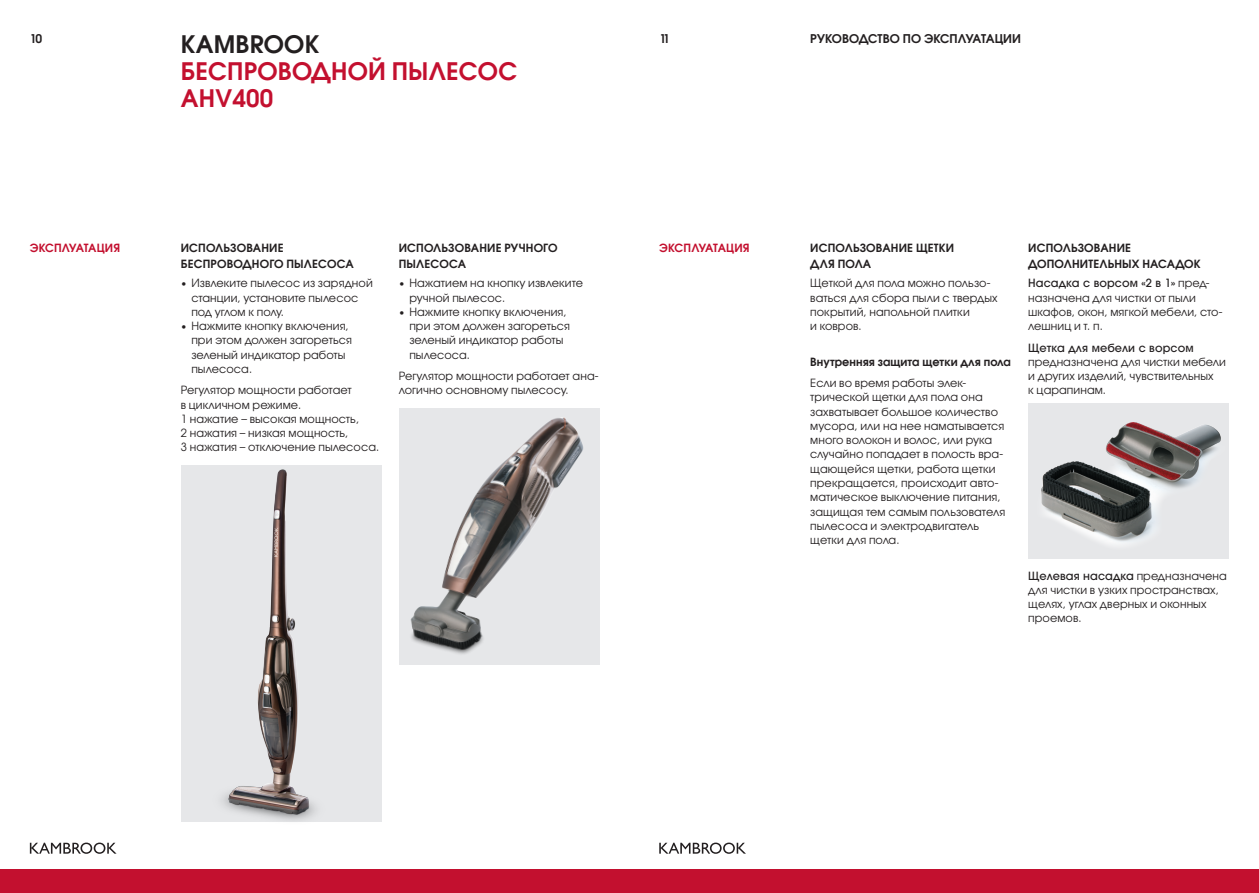
<style>
.page{position:relative;width:1259px;height:893px;background:#fff}
.page>*{position:absolute;margin:0;border:0;box-sizing:border-box;transform-origin:0 0}
.t1{font:24px/27px "Avant Garde Gothic ITC Dm";letter-spacing:.01em;color:#c3102f}
.t2{font:24px "Avant Garde Gothic ITC Dm";letter-spacing:.01em;color:#231f20}
.t3{font:12px "Avant Garde Gothic ITC Dm";letter-spacing:.01em;color:#231f20}
.t4{font:11.25px/14.2px "Avant Garde Gothic ITC";letter-spacing:.005em;color:#231f20}
.t5{font:11.25px/16.5px "Avant Garde Gothic ITC Dm";letter-spacing:.015em;color:#231f20}
.t6{font:11.25px "Avant Garde Gothic ITC Dm";letter-spacing:.015em;color:#c3102f}
.t7{font:500 11.25px "Avant Garde Gothic ITC";letter-spacing:.01em;color:#231f20}
.s1{font-weight:500;font-size:9.6px}
.s2{font-weight:500}
</style>
<div class="page">
<div style="left:0;top:869px;width:1259px;height:24px;background:#c3102f"></div>
<svg style="left:30px;top:843px;width:87px;height:11px"></svg>
<svg style="left:659px;top:843px;width:87px;height:11px"></svg>
<img style="left:399px;top:409px;width:201px;height:256px">
<div style="left:181px;top:466px;width:201px;height:356px;background:#e6e7e9"></div>
<div style="left:1028px;top:403px;width:201px;height:155px;background:#e6e7e9"></div>
<img style="left:1041px;top:422px;width:180px;height:124px">
<img style="left:185px;top:465px;width:174px;height:356px">
<p class="t3" style="left:30px;top:31px;width:14px">10</p>
<p class="t3" style="left:659px;top:31px;width:12px">11</p>
<h1 class="t2" style="left:181px;top:29px;width:140px">KAMBROOK</h1>
<h1 class="t1" style="left:181px;top:57px;width:338px">БЕСПРОВОДНОЙ ПЫЛЕСОС<br>AHV400</h1>
<p class="t3" style="left:810px;top:31px;width:212px">РУКОВОДСТВО ПО ЭКСПЛУАТАЦИИ</p>
<p class="t5" style="left:181px;top:239px;width:174px">ИСПОЛЬЗОВАНИЕ<br>БЕСПРОВОДНОГО ПЫЛЕСОСА</p>
<p class="t4" style="left:191px;top:276px;width:183px;text-indent:-11px"><span class="s1">•</span> Извлеките пылесос из зарядной станции, установите пылесос под углом к полу.</p>
<p class="t4" style="left:191px;top:319px;width:162px;text-indent:-11px"><span class="s1">•</span> Нажмите кнопку включения, при этом должен загореться зеленый индикатор работы пылесоса.</p>
<p class="t4" style="left:181px;top:383px;width:200px">Регулятор мощности работает<br>в цикличном режиме.<br>1 нажатие – высокая мощность,<br>2 нажатия – низкая мощность,<br>3 нажатия – отключение пылесоса.</p>
<p class="t6" style="left:30px;top:240px;width:92px">ЭКСПЛУАТАЦИЯ</p>
<p class="t5" style="left:810px;top:239px;width:145px">ИСПОЛЬЗОВАНИЕ ЩЕТКИ<br>ДЛЯ ПОЛА</p>
<p class="t4" style="left:810px;top:276px;width:189px">Щеткой для пола можно пользо&shy;ваться для сбора пыли с твердых покрытий, напольной плитки<br>и ковров.</p>
<p class="t5" style="left:810px;top:353px;width:202px">Внутренняя защита щетки для пола</p>
<p class="t4" style="left:810px;top:376px;width:196px">Если во время работы элек&shy;трической щетки для пола она захватывает большое количество мусора, или на нее наматывается много волокон и волос, или рука случайно попадает в полость вра&shy;щающейся щетки, работа щетки прекращается, происходит авто&shy;матическое выключение питания, защищая тем самым пользователя пылесоса и электродвигатель щетки для пола.</p>
<p class="t5" style="left:399px;top:239px;width:160px">ИСПОЛЬЗОВАНИЕ РУЧНОГО<br>ПЫЛЕСОСА</p>
<p class="t4" style="left:409px;top:276px;width:175px;text-indent:-11px"><span class="s1">•</span> Нажатием на кнопку извлеките ручной пылесос.</p>
<p class="t4" style="left:409px;top:305px;width:162px;text-indent:-11px"><span class="s1">•</span> Нажмите кнопку включения, при этом должен загореться зеленый индикатор работы пылесоса.</p>
<p class="t4" style="left:399px;top:369px;width:201px">Регулятор мощности работает ана&shy;логично основному пылесосу.</p>
<p class="t6" style="left:659px;top:241px;width:92px">ЭКСПЛУАТАЦИЯ</p>
<p class="t5" style="left:1028px;top:239px;width:174px">ИСПОЛЬЗОВАНИЕ<br>ДОПОЛНИТЕЛЬНЫХ НАСАДОК</p>
<p class="t4" style="left:1028px;top:276px;width:196px"><span class="s2">Насадка с ворсом «2 в 1»</span> пред&shy;назначена для чистки от пыли шкафов, окон, мягкой мебели, сто&shy;лешниц и т. п.</p>
<p class="t7" style="left:1028px;top:340px;width:167px">Щетка для мебели с ворсом</p>
<p class="t4" style="left:1028px;top:355px;width:199px">предназначена для чистки мебели и других изделий, чувствительных<br>к царапинам.</p>
<p class="t4" style="left:1028px;top:568px;width:200px"><span class="s2">Щелевая насадка</span> предназначена для чистки в узких пространствах, щелях, углах дверных и оконных проемов.</p>
</div>
